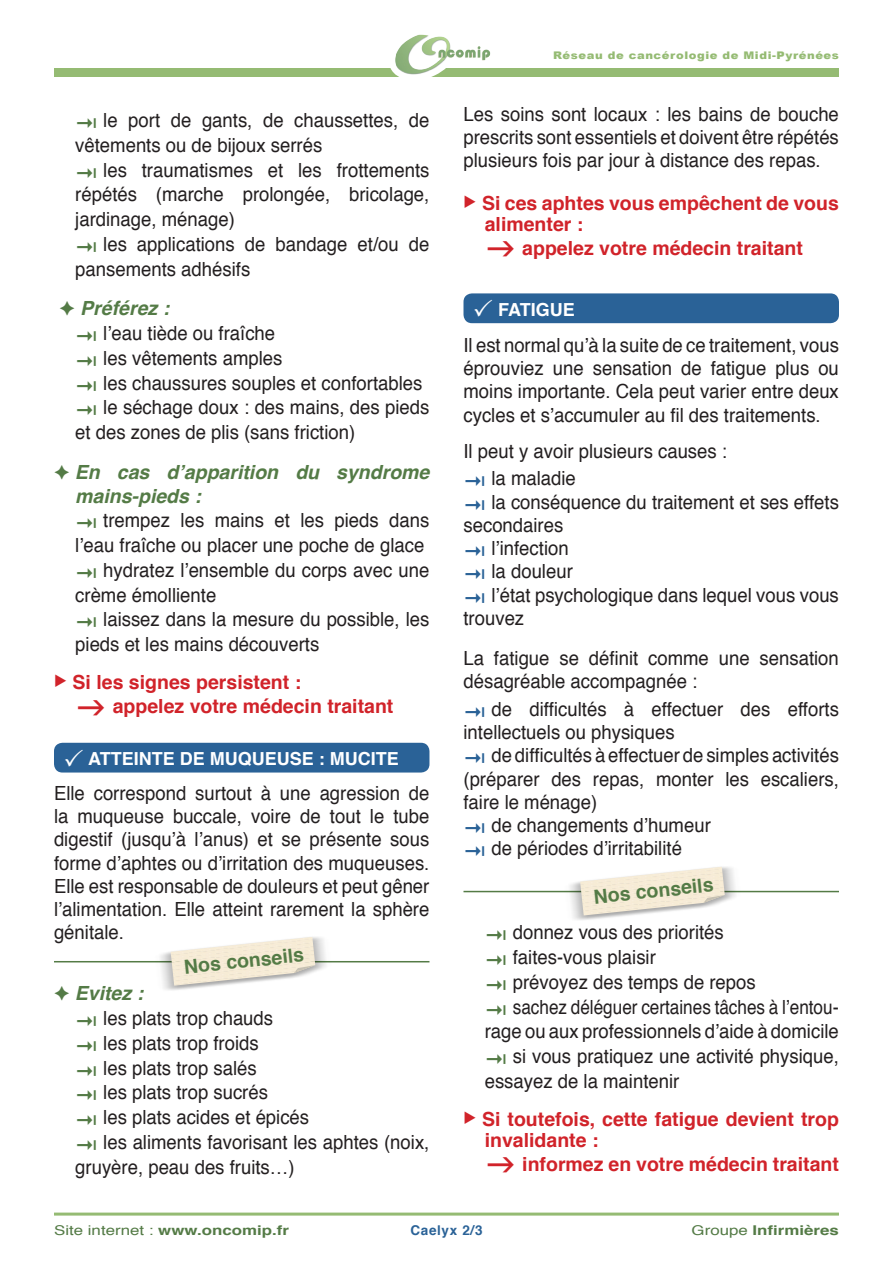
<style>
.page{position:relative;width:893px;height:1263px;background:#fff}
.page>*{position:absolute;margin:0;border:0;box-sizing:border-box;transform-origin:0 0}
.t1{font:19.5px/23.2px "Helvetica";color:#231f20;scale:.95 1}
.t2{font:700 19.5px/21px "Helvetica";color:#d1232a}
.t3{font:italic 700 19.5px/24px "Helvetica";color:#547b46}
.t4{font:19.5px "Helvetica";color:#231f20;scale:.88 1}
.t5{font:700 19.5px "Helvetica";color:#547b46}
.t6{font:700 18px "Helvetica";color:#fff}
.t7{font:700 13.5px "Helvetica";color:#547b46;scale:1.25 1}
.t8{font:700 13.5px "Helvetica";letter-spacing:.05em;color:#2a6297}
.t9{font:900 10.5px "Arial";letter-spacing:.05em;color:#95bb73;scale:1.1 1}
.s1{font-weight:400}
</style>
<div class="page">
<div style="left:54px;top:68px;width:785px;height:9px;background:#95bb73"></div>
<img style="left:390px;top:34px;width:101px;height:43px">
<hr style="left:54px;top:1212px;width:785px;height:3px;background:#95bb73">
<div style="left:54px;top:743px;width:375px;height:29px;background:#2a6297;border-radius:9px"></div>
<div style="left:463px;top:293px;width:376px;height:30px;background:#2a6297;border-radius:9px"></div>
<hr style="left:54px;top:961px;width:375px;height:1px;background:#547b46">
<svg style="left:171px;top:937px;width:145px;height:49px"></svg>
<hr style="left:463px;top:891px;width:376px;height:1px;background:#547b46">
<svg style="left:580px;top:867px;width:145px;height:48px"></svg>
<p class="t1" style="left:75px;top:108px;width:374px;line-height:24.8px;text-indent:28px">le port de gants, de chaussettes, de vêtements ou de bijoux serrés</p>
<p class="t1" style="left:75px;top:158px;width:374px;line-height:24.8px;text-align:justify;text-indent:28px">les traumatismes et les frottements répétés (marche prolongée, bricolage, jardinage, ménage)</p>
<p class="t1" style="left:75px;top:232px;width:374px;line-height:24.8px;text-indent:28px">les applications de bandage et/ou de pansements adhésifs</p>
<p class="t3" style="left:59px;top:296px;width:111px">✦ Préférez :</p>
<p class="t1" style="left:103px;top:322px;width:183px">l’eau tiède ou fraîche</p>
<p class="t1" style="left:103px;top:347px;width:190px">les vêtements amples</p>
<p class="t1" style="left:103px;top:372px;width:337px">les chaussures souples et confortables</p>
<p class="t1" style="left:103px;top:396px;width:345px">le séchage doux : des mains, des pieds</p>
<p class="t1" style="left:75px;top:421px;width:296px">et des zones de plis (sans friction)</p>
<p class="t3" style="left:75px;top:460px;width:356px;text-indent:-21px">✦ En cas d’apparition du syndrome mains-pieds :</p>
<p class="t1" style="left:103px;top:510px;width:345px">trempez les mains et les pieds dans</p>
<p class="t1" style="left:75px;top:534px;width:369px">l’eau fraîche ou placer une poche de glace</p>
<p class="t1" style="left:103px;top:559px;width:345px">hydratez l’ensemble du corps avec une</p>
<p class="t1" style="left:75px;top:584px;width:150px">crème émolliente</p>
<p class="t1" style="left:103px;top:609px;width:345px">laissez dans la mesure du possible, les</p>
<p class="t1" style="left:75px;top:633px;width:258px">pieds et les mains découverts</p>
<p class="t2" style="left:113px;top:671px;width:282px;line-height:24px;text-indent:-59px">◆ Si les signes persistent :<br>appelez votre médecin traitant</p>
<p class="t6" style="left:88px;top:744px;width:312px">ATTEINTE DE MUQUEUSE : MUCITE</p>
<p class="t1" style="left:54px;top:782px;width:397px;text-align:justify">Elle correspond surtout à une agression de la muqueuse buccale, voire de tout le tube digestif (jusqu’à l’anus) et se présente sous forme d’aphtes ou d’irritation des muqueuses.<br>Elle est responsable de douleurs et peut gêner l’alimentation. Elle atteint rarement la sphère génitale.</p>
<p class="t5" style="left:183px;top:951px;width:122px;rotate:-6deg">Nos conseils</p>
<p class="t3" style="left:54px;top:981px;width:91px">✦ Evitez :</p>
<p class="t1" style="left:103px;top:1007px;width:180px">les plats trop chauds</p>
<p class="t1" style="left:103px;top:1032px;width:165px">les plats trop froids</p>
<p class="t1" style="left:103px;top:1057px;width:163px">les plats trop salés</p>
<p class="t1" style="left:103px;top:1081px;width:175px">les plats trop sucrés</p>
<p class="t1" style="left:103px;top:1106px;width:218px">les plats acides et épicés</p>
<p class="t1" style="left:103px;top:1131px;width:345px">les aliments favorisant les aphtes (noix,</p>
<p class="t1" style="left:75px;top:1156px;width:232px">gruyère, peau des fruits…)</p>
<p class="t9" style="left:553px;top:47px;width:261px">Réseau de cancérologie de Midi-Pyrénées</p>
<p class="t1" style="left:463px;top:103px;width:397px;text-align:justify">Les soins sont locaux : les bains de bouche prescrits sont essentiels et doivent être répétés plusieurs fois par jour à distance des repas.</p>
<p class="t2" style="left:485px;top:193px;width:356px;text-indent:-21px">◆ Si ces aphtes vous empêchent de vous alimenter :</p>
<p class="t2" style="left:522px;top:238px;width:282px">appelez votre médecin traitant</p>
<p class="t6" style="left:498px;top:295px;width:78px">FATIGUE</p>
<p class="t1" style="left:463px;top:334px;width:397px;text-align:justify">Il est normal qu’à la suite de ce traitement, vous éprouviez une sensation de fatigue plus ou moins importante. Cela peut varier entre deux cycles et s’accumuler au fil des traitements.</p>
<p class="t1" style="left:491px;top:438px;width:249px;line-height:27.6px;text-indent:-28px">Il peut y avoir plusieurs causes : la maladie</p>
<p class="t1" style="left:491px;top:491px;width:367px">la conséquence du traitement et ses effets</p>
<p class="t1" style="left:463px;top:514px;width:107px">secondaires</p>
<p class="t1" style="left:491px;top:537px;width:83px">l’infection</p>
<p class="t1" style="left:491px;top:560px;width:87px">la douleur</p>
<p class="t1" style="left:491px;top:584px;width:367px">l’état psychologique dans lequel vous vous</p>
<p class="t1" style="left:463px;top:607px;width:65px">trouvez</p>
<p class="t1" style="left:463px;top:647px;width:397px">La fatigue se définit comme une sensation désagréable accompagnée :</p>
<p class="t1" style="left:463px;top:698px;width:397px;text-indent:28px">de difficultés à effectuer des efforts intellectuels ou physiques</p>
<p class="t1" style="left:491px;top:744px;width:367px">de difficultés à effectuer de simples activités</p>
<p class="t1" style="left:463px;top:768px;width:397px">(préparer des repas, monter les escaliers,</p>
<p class="t1" style="left:463px;top:791px;width:142px">faire le ménage)</p>
<p class="t1" style="left:491px;top:814px;width:232px">de changements d’humeur</p>
<p class="t1" style="left:491px;top:837px;width:202px">de périodes d’irritabilité</p>
<p class="t5" style="left:592px;top:881px;width:122px;rotate:-6deg">Nos conseils</p>
<p class="t1" style="left:513px;top:921px;width:224px">donnez vous des priorités</p>
<p class="t1" style="left:513px;top:946px;width:152px">faites-vous plaisir</p>
<p class="t1" style="left:513px;top:971px;width:257px">prévoyez des temps de repos</p>
<p class="t4" style="left:513px;top:992px;width:372px">sachez déléguer certaines tâches à l’entou-</p>
<p class="t1" style="left:485px;top:1020px;width:374px">rage ou aux professionnels d’aide à domicile</p>
<p class="t1" style="left:513px;top:1045px;width:345px">si vous pratiquez une activité physique,</p>
<p class="t1" style="left:485px;top:1070px;width:206px">essayez de la maintenir</p>
<p class="t2" style="left:485px;top:1109px;width:356px;text-indent:-21px">◆ Si toutefois, cette fatigue devient trop invalidante :</p>
<p class="t2" style="left:522px;top:1154px;width:318px">informez en votre médecin traitant</p>
<p class="t7" style="left:54px;top:1219px;width:189px"><span class="s1">Site internet :</span> www.oncomip.fr</p>
<p class="t8" style="left:410px;top:1219px;width:74px">Caelyx 2/3</p>
<p class="t7" style="left:692px;top:1219px;width:119px"><span class="s1">Groupe</span> infirmières</p>
</div>
